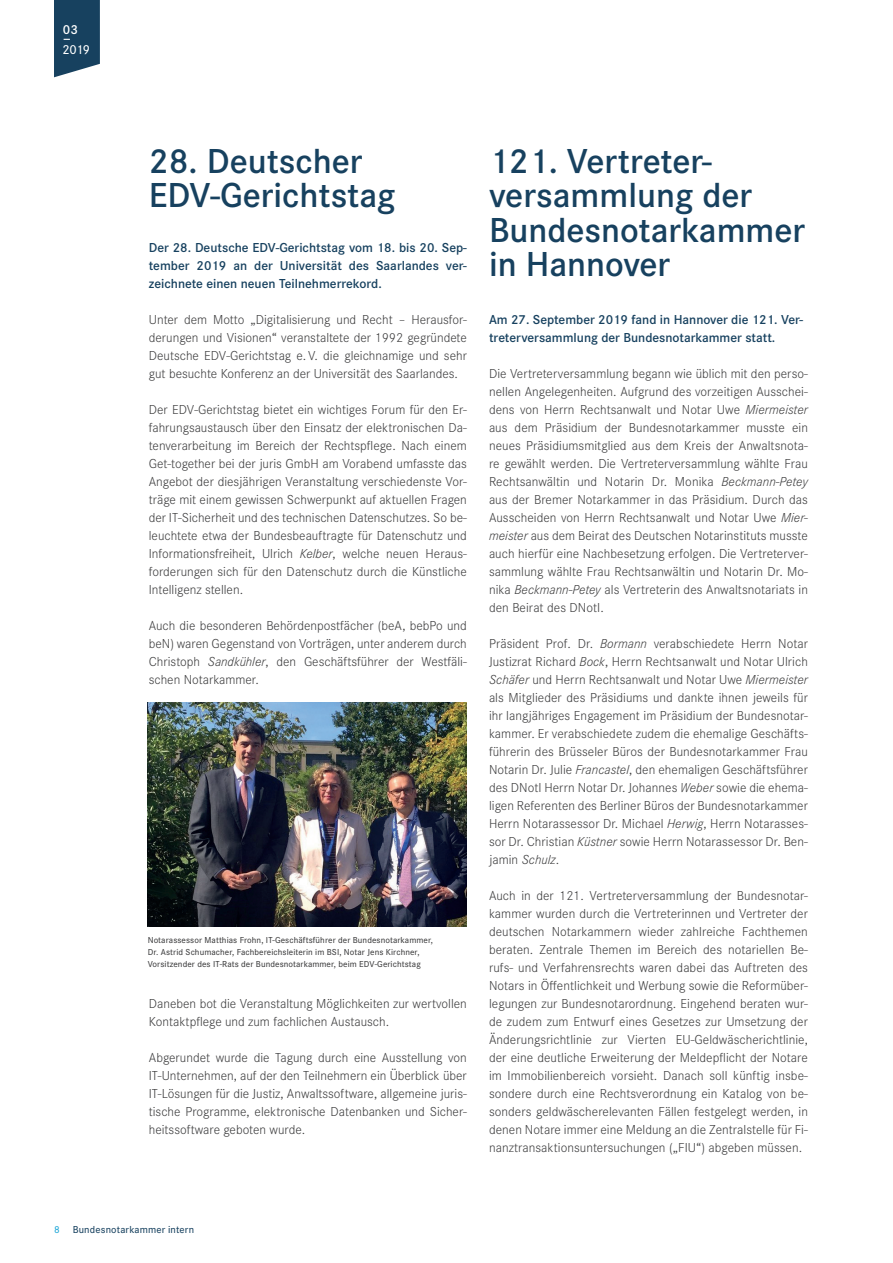
<style>
.page{position:relative;width:893px;height:1263px;background:#fff}
.page>*{position:absolute;margin:0;border:0;box-sizing:border-box;transform-origin:0 0}
.t1{font:600 36px/34.5px "Corporate S";color:#17415f}
.t2{font:300 13.5px/18px "Corporate S";color:#3e3e3f;text-align:justify}
.t3{font:600 13.5px/18px "Corporate S";color:#17415f;text-align:justify}
.t4{font:500 13.5px "Corporate S";color:#fff}
.t5{font:600 13.5px "Corporate S";color:#fff}
.t6{font:500 10.5px "Corporate S";letter-spacing:.015em;color:#17415f}
.t7{font:500 9px/12px "Corporate S";letter-spacing:.01em;color:#3e3e3f}
.s1{font-style:italic}
.s2{color:#24a9d8}
</style>
<div class="page">
<svg style="left:54px;top:0;width:46px;height:77px;background:#2f556f"></svg>
<div style="left:63px;top:25px;width:18px;height:9px;background:#17415f"></div>
<div style="left:63px;top:44px;width:34px;height:13px;background:#17415f"></div>
<img style="left:148px;top:703px;width:319px;height:223px">
<p class="t5" style="left:63px;top:20px;width:16px">03</p>
<p class="t4" style="left:63px;top:42px;width:29px">2019</p>
<h1 class="t1" style="left:149px;top:143px;width:248px">28. Deutscher<br>EDV-Gerichtstag</h1>
<p class="t3" style="left:149px;top:238px;width:320px">Der 28. Deutsche EDV-Gerichtstag vom 18. bis 20. Sep&shy;tember 2019 an der Universität des Saarlandes ver&shy;zeichnete einen neuen Teilnehmerrekord.</p>
<p class="t2" style="left:149px;top:311px;width:320px">Unter dem Motto „Digitalisierung und Recht – Herausfor&shy;derungen und Visionen“ veranstaltete der 1992 gegründete Deutsche EDV-Gerichtstag e.V. die gleichnamige und sehr gut besuchte Konferenz an der Universität des Saarlandes.</p>
<p class="t2" style="left:149px;top:401px;width:320px">Der EDV-Gerichtstag bietet ein wichtiges Forum für den Er&shy;fahrungsaustausch über den Einsatz der elektronischen Da&shy;tenverarbeitung im Bereich der Rechtspflege. Nach einem Get-together bei der juris GmbH am Vorabend umfasste das Angebot der diesjährigen Veranstaltung verschiedenste Vor&shy;träge mit einem gewissen Schwerpunkt auf aktuellen Fragen der IT-Sicherheit und des technischen Datenschutzes. So be&shy;leuchtete etwa der Bundesbeauftragte für Datenschutz und Informationsfreiheit, Ulrich <span class="s1">Kelber</span>, welche neuen Heraus&shy;forderungen sich für den Datenschutz durch die Künstliche Intelligenz stellen.</p>
<p class="t2" style="left:149px;top:617px;width:319px">Auch die besonderen Behördenpostfächer (beA, bebPo und beN) waren Gegenstand von Vorträgen, unter anderem durch Christoph <span class="s1">Sandkühler</span>, den Geschäftsführer der Westfäli&shy;schen Notarkammer.</p>
<p class="t7" style="left:148px;top:934px;width:287px">Notarassessor Matthias Frohn, IT-Geschäftsführer der Bundesnotarkammer,<br>Dr. Astrid Schumacher, Fachbereichsleiterin im BSI, Notar Jens Kirchner,<br>Vorsitzender des IT-Rats der Bundesnotarkammer, beim EDV-Gerichtstag</p>
<p class="t2" style="left:149px;top:995px;width:319px">Daneben bot die Veranstaltung Möglichkeiten zur wertvollen<br>Kontaktpflege und zum fachlichen Austausch.</p>
<p class="t2" style="left:149px;top:1049px;width:320px">Abgerundet wurde die Tagung durch eine Ausstellung von IT-Unternehmen, auf der den Teilnehmern ein Überblick über IT-Lösungen für die Justiz, Anwaltssoftware, allgemeine juris&shy;tische Programme, elektronische Datenbanken und Sicher&shy;heitssoftware geboten wurde.</p>
<h1 class="t1" style="left:489px;top:143px;width:318px">121. Vertreter&shy;versammlung der<br>Bundesnotarkammer in Hannover</h1>
<p class="t3" style="left:489px;top:310px;width:316px">Am 27. September 2019 fand in Hannover die 121. Ver&shy;treterversammlung der Bundesnotarkammer statt.</p>
<p class="t2" style="left:489px;top:365px;width:321px">Die Vertreterversammlung begann wie üblich mit den perso&shy;nellen Angelegenheiten. Aufgrund des vorzeitigen Ausschei&shy;dens von Herrn Rechtsanwalt und Notar Uwe <span class="s1">Miermeister </span>aus dem Präsidium der Bundesnotarkammer musste ein neues Präsidiumsmitglied aus dem Kreis der Anwaltsnota&shy;re gewählt werden. Die Vertreterversammlung wählte Frau Rechtsanwältin und Notarin Dr. Monika <span class="s1">Beckmann-Petey </span>aus der Bremer Notarkammer in das Präsidium. Durch das Ausscheiden von Herrn Rechtsanwalt und Notar Uwe <span class="s1">Mier&shy;meister</span> aus dem Beirat des Deutschen Notarinstituts musste auch hierfür eine Nachbesetzung erfolgen. Die Vertreterver&shy;sammlung wählte Frau Rechtsanwältin und Notarin Dr. Mo&shy;nika <span class="s1">Beckmann-Petey</span> als Vertreterin des Anwaltsnotariats in den Beirat des DNotI.</p>
<p class="t2" style="left:489px;top:635px;width:320px">Präsident Prof. Dr. <span class="s1">Bormann</span> verabschiedete Herrn Notar Justizrat Richard <span class="s1">Bock</span>, Herrn Rechtsanwalt und Notar Ulrich <span class="s1">Schäfer</span> und Herrn Rechtsanwalt und Notar Uwe <span class="s1">Miermeister </span>als Mitglieder des Präsidiums und dankte ihnen jeweils für ihr langjähriges Engagement im Präsidium der Bundesnotar&shy;kammer. Er verabschiedete zudem die ehemalige Geschäfts&shy;führerin des Brüsseler Büros der Bundesnotarkammer Frau Notarin Dr. Julie <span class="s1">Francastel</span>, den ehemaligen Geschäftsführer des DNotI Herrn Notar Dr. Johannes <span class="s1">Weber</span> sowie die ehema&shy;ligen Referenten des Berliner Büros der Bundesnotarkammer Herrn Notarassessor Dr. Michael <span class="s1">Herwig</span>, Herrn Notarasses&shy;sor Dr. Christian <span class="s1">Küstner</span> sowie Herrn Notarassessor Dr. Ben&shy;jamin <span class="s1">Schulz</span>.</p>
<p class="t2" style="left:489px;top:887px;width:320px">Auch in der 121. Vertreterversammlung der Bundesnotar&shy;kammer wurden durch die Vertreterinnen und Vertreter der deutschen Notarkammern wieder zahlreiche Fachthemen beraten. Zentrale Themen im Bereich des notariellen Be&shy;rufs- und Verfahrensrechts waren dabei das Auftreten des Notars in Öffentlichkeit und Werbung sowie die Reformüber&shy;legungen zur Bundesnotarordnung. Eingehend beraten wur&shy;de zudem zum Entwurf eines Gesetzes zur Umsetzung der Änderungsrichtlinie zur Vierten EU-Geldwäscherichtlinie, der eine deutliche Erweiterung der Meldepflicht der Notare im Immobilienbereich vorsieht. Danach soll künftig insbe&shy;sondere durch eine Rechtsverordnung ein Katalog von be&shy;sonders geldwäscherelevanten Fällen festgelegt werden, in denen Notare immer eine Meldung an die Zentralstelle für Fi&shy;nanztransaktionsuntersuchungen („FIU“) abgeben müssen.</p>
<p class="t6" style="left:54px;top:1223px;width:142px"><span class="s2">8</span> Bundesnotarkammer intern</p>
</div>
